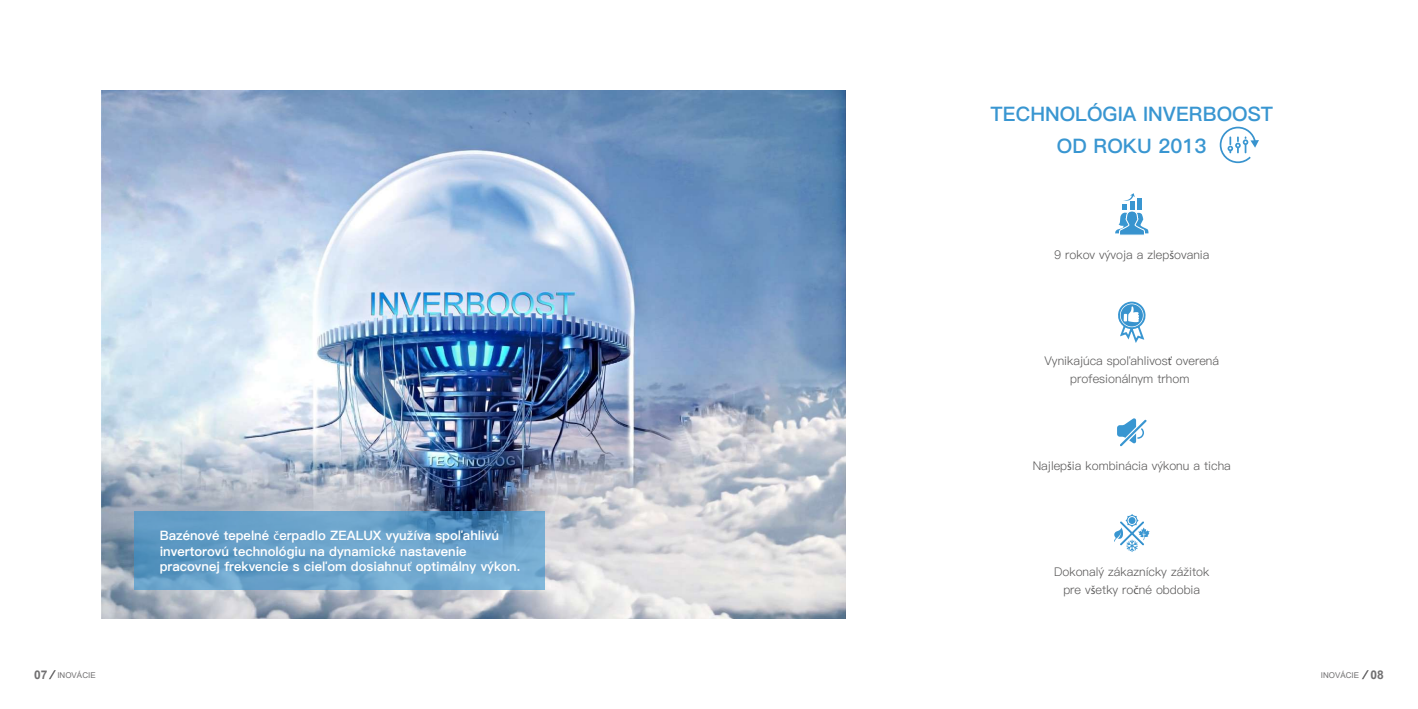
<style>
.page{position:relative;width:1418px;height:709px;background:#fff}
.page>*{position:absolute;margin:0;border:0;box-sizing:border-box;transform-origin:0 0}
.t1{font:20px/32px "Ping Fang SC Heavy";color:#3996d1;text-align:center}
.t2{font:13px/15.6px "Ping Fang SC Heavy";color:#fff}
.t3{font:12px/18px "Ping Fang SC Regular";color:#585757;text-align:center}
.t4{font:8px "Arial";color:#717071}
.s1{font-family:"Myriad Pro"}
.s2{font-weight:700;font-size:12px}
</style>
<div class="page">
<img style="left:101px;top:90px;width:744px;height:528px">
<svg style="left:134px;top:511px;width:411px;height:79px;background:#67a0c8"></svg>
<svg style="left:1117px;top:418px;width:29px;height:28px"></svg>
<svg style="left:49px;top:670px;width:7px;height:9px"></svg>
<svg style="left:1362px;top:670px;width:6px;height:9px"></svg>
<svg style="left:1219px;top:126px;width:39px;height:38px"></svg>
<svg style="left:1115px;top:193px;width:33px;height:42px"></svg>
<svg style="left:1118px;top:301px;width:28px;height:42px"></svg>
<svg style="left:1114px;top:514px;width:35px;height:38px"></svg>
<div style="left:1128px;top:517px;width:7px;height:7px;background:#3996d1;border-radius:50%"></div>
<h1 class="t1" style="left:990px;top:98px;width:284px">TECHNOLÓGIA INVERBOOST<br>OD ROKU 2013</h1>
<p class="t3" style="left:1054px;top:246px;width:157px">9 rokov vývoja a zlep<span class="s1">š</span>ovania</p>
<p class="t3" style="left:1044px;top:351px;width:176px">Vynikajúca spoľahlivos<span class="s1">ť</span> overená profesionálnym trhom</p>
<p class="t2" style="left:160px;top:528px;width:362px">Bazénové tepelné <span class="s1">č</span>erpadlo ZEALUX využíva spoľahlivú invertorovú technológiu na dynamické nastavenie pracovnej frekvencie s cieľom dosiahnu<span class="s1">ť</span> optimálny výkon.</p>
<p class="t3" style="left:1032px;top:457px;width:200px">Najlep<span class="s1">š</span>ia kombinácia výkonu a ticha</p>
<p class="t3" style="left:1054px;top:562px;width:157px">Dokonalý zákaznícky zážitok pre v<span class="s1">š</span>etky ro<span class="s1">č</span>né obdobia</p>
<p class="t4" style="left:34px;top:669px;width:63px"><span class="s2">07</span> INOVÁCIE</p>
<p class="t4" style="left:1320px;top:669px;width:64px">INOVÁCIE <span class="s2">08</span></p>
</div>
